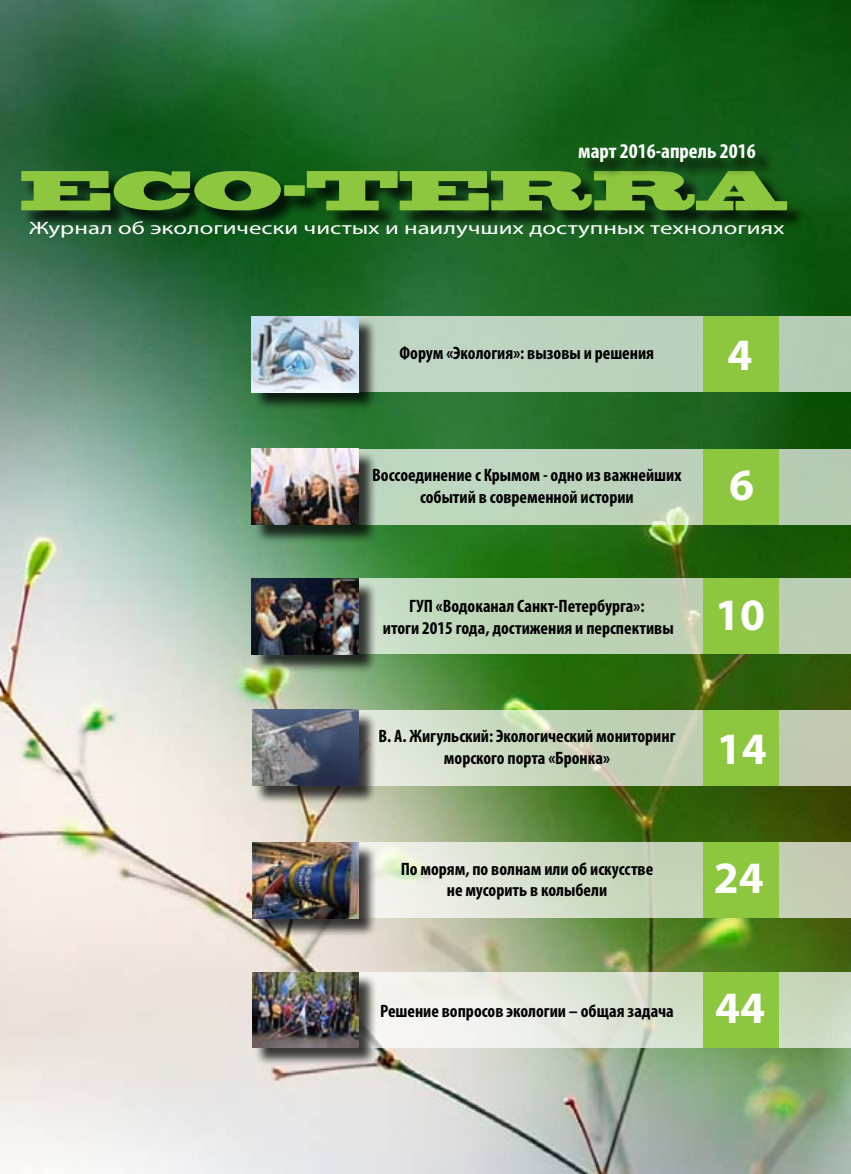
<style>
.page{position:relative;width:851px;height:1174px;background:#fff}
.page>*{position:absolute;margin:0;border:0;box-sizing:border-box;transform-origin:0 0}
.t1{font:700 45px "Myriad Pro";color:#fff}
.t2{font:700 condensed 21px "Myriad Pro";color:#fff}
.t3{font:700 condensed 18px/21.6px "Myriad Pro";color:#000;text-align:center}
.t4{font:18px "Myriad Pro";color:#fff;scale:1.38 1}
</style>
<div class="page">
<img style="left:0;top:0;width:850px;height:1174px">
<div style="left:23px;top:173px;width:782px;height:56px;background:#000;opacity:.75"></div>
<svg style="left:21px;top:171px;width:766px;height:39px;background:#629830"></svg>
<div style="left:287px;top:449px;width:563px;height:75px;background:#bdd3bc"></div>
<div style="left:580px;top:146px;width:194px;height:34px;background:#000;opacity:.75"></div>
<div style="left:702px;top:449px;width:76px;height:75px;background:#8dc63f"></div>
<div style="left:287px;top:316px;width:563px;height:76px;background:#bcd2bd"></div>
<svg style="left:358px;top:578px;width:492px;height:76px;background:#bed3b7"></svg>
<div style="left:702px;top:316px;width:76px;height:76px;background:#8dc63f"></div>
<div style="left:702px;top:578px;width:76px;height:76px;background:#8dc63f"></div>
<div style="left:254px;top:318px;width:123px;height:93px;background:#000;opacity:.75"></div>
<img style="left:252px;top:316px;width:106px;height:76px">
<div style="left:254px;top:450px;width:123px;height:93px;background:#000;opacity:.75"></div>
<img style="left:252px;top:449px;width:106px;height:75px">
<div style="left:254px;top:580px;width:123px;height:93px;background:#000;opacity:.75"></div>
<img style="left:252px;top:578px;width:106px;height:76px">
<svg style="left:358px;top:842px;width:492px;height:76px;background:#d3dcc8"></svg>
<div style="left:703px;top:842px;width:75px;height:76px;background:#8dc63f"></div>
<svg style="left:358px;top:710px;width:492px;height:75px;background:#c9d5be"></svg>
<svg style="left:358px;top:972px;width:492px;height:75px"></svg>
<div style="left:703px;top:710px;width:75px;height:75px;background:#8dc63f"></div>
<div style="left:703px;top:972px;width:75px;height:75px;background:#8dc63f"></div>
<div style="left:254px;top:711px;width:123px;height:93px;background:#000;opacity:.75"></div>
<img style="left:252px;top:710px;width:106px;height:75px">
<div style="left:254px;top:844px;width:123px;height:93px;background:#000;opacity:.75"></div>
<img style="left:252px;top:842px;width:106px;height:76px">
<div style="left:254px;top:974px;width:123px;height:93px;background:#000;opacity:.75"></div>
<img style="left:252px;top:972px;width:106px;height:75px">
<p class="t2" style="left:578px;top:137px;width:179px">март 2016-апрель 2016</p>
<p class="t4" style="left:29px;top:217px;width:548px">Журнал об экологически чистых и наилучших доступных технологиях</p>
<p class="t3" style="left:399px;top:342px;width:256px">Форум «Экология»: вызовы и решения</p>
<h1 class="t1" style="left:727px;top:326px;width:26px">4</h1>
<p class="t3" style="left:372px;top:464px;width:311px">Воссоединение с Крымом - одно из важнейших событий в современной истории</p>
<h1 class="t1" style="left:729px;top:455px;width:26px">6</h1>
<p class="t3" style="left:383px;top:595px;width:292px">ГУП «Водоканал Санкт-Петербурга»:<br>итоги 2015 года, достижения и перспективы</p>
<h1 class="t1" style="left:715px;top:585px;width:51px">10</h1>
<p class="t3" style="left:378px;top:725px;width:298px">В. А. Жигульский: Экологический мониторинг морского порта «Бронка»</p>
<h1 class="t1" style="left:716px;top:719px;width:51px">14</h1>
<p class="t3" style="left:400px;top:857px;width:254px">По морям, по волнам или об искусстве не мусорить в колыбели</p>
<p class="t3" style="left:380px;top:999px;width:295px">Решение вопросов экологии – общая задача</p>
<h1 class="t1" style="left:713px;top:848px;width:51px">24</h1>
<h1 class="t1" style="left:715px;top:978px;width:51px">44</h1>
</div>
